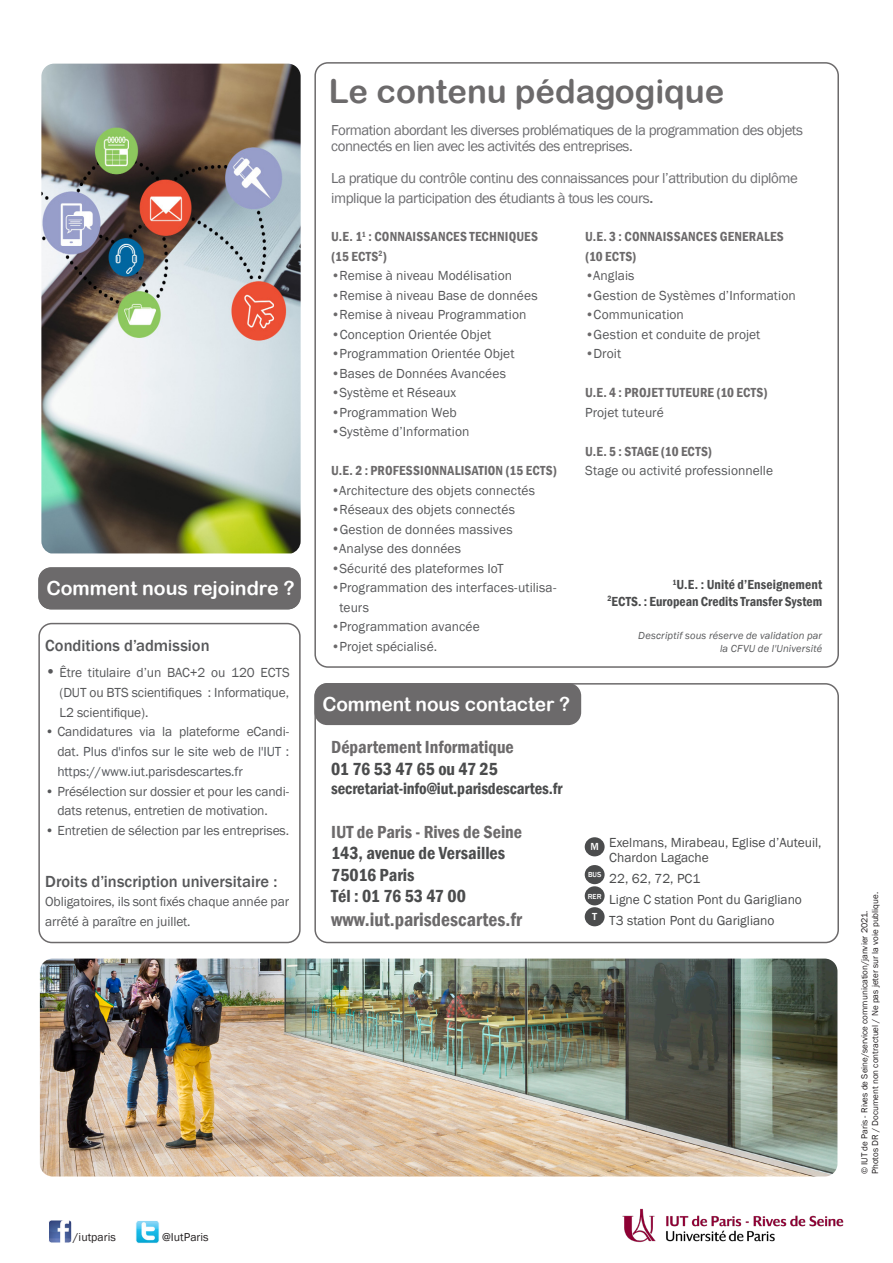
<style>
.page{position:relative;width:893px;height:1263px;background:#fff}
.page>*{position:absolute;margin:0;border:0;box-sizing:border-box;transform-origin:0 0}
.t1{font:33px "Arial Rounded MT Bold";color:#6c6a6b}
.t2{font:19.5px "Arial Rounded MT Bold";letter-spacing:-.005em;color:#fff}
.t3{font:600 condensed 19.5px "Franklin Gothic";color:#6c6a6b}
.t4{font:600 condensed 18px "Franklin Gothic";color:#4b4c4d}
.t5{font:600 condensed 18px "Franklin Gothic";color:#6c6a6b}
.t6{font:500 16.5px "Franklin Gothic";color:#57585a}
.t7{font:600 condensed 16.5px "Franklin Gothic";letter-spacing:-.01em;color:#4b4c4d}
.t8{font:14.85px/16.2px "Franklin Gothic";letter-spacing:-.03em;color:#6c6c6f}
.t9{font:13.5px/19.8px "Franklin Gothic";letter-spacing:.005em;color:#57585a}
.t10{font:600 condensed 13.5px/19.5px "Franklin Gothic";letter-spacing:.015em;color:#6c6a6b}
.t11{font:13.5px/15px "Franklin Gothic";color:#4b4c4d}
.t12{font:13.5px/19.8px "Franklin Gothic";letter-spacing:-.005em;color:#54575c;text-align:justify}
.t13{font:600 condensed 13.5px "Franklin Gothic";letter-spacing:.005em;color:#4b4c4d}
.t14{font:11.7px "Franklin Gothic";color:#231f20}
.t15{font:italic 10.5px/13.5px "Franklin Gothic";letter-spacing:.015em;color:#57585a;text-align:right}
.t16{font:500 10.5px "Franklin Gothic";color:#fff}
.t17{font:9px "Franklin Gothic";color:#231f20}
.t18{font:500 7.5px "Franklin Gothic";color:#fff}
.s1{font-size:16.5px}
.s2{color:#57585a}
.s3{font-size:18.15px}
.s4{color:#6c6a6b}
</style>
<div class="page">
<img style="left:622px;top:1208px;width:222px;height:35px">
<div style="left:314px;top:62px;width:525px;height:606px;border:2px solid #6c6a6b;border-radius:13px"></div>
<img style="left:40px;top:958px;width:797px;height:218px">
<div style="left:314px;top:683px;width:525px;height:260px;border:2px solid #6c6a6b;border-radius:13px"></div>
<div style="left:314px;top:683px;width:267px;height:42px;background:#6c6a6b;border-radius:13px"></div>
<div style="left:585px;top:837px;width:20px;height:19px;background:#4b4c4d;border-radius:50%"></div>
<div style="left:585px;top:865px;width:20px;height:19px;background:#4b4c4d;border-radius:50%"></div>
<div style="left:585px;top:886px;width:20px;height:19px;background:#4b4c4d;border-radius:50%"></div>
<div style="left:585px;top:907px;width:20px;height:19px;background:#4b4c4d;border-radius:50%"></div>
<div style="left:38px;top:623px;width:263px;height:320px;border:2px solid #6c6a6b;border-radius:13px"></div>
<div style="left:38px;top:567px;width:263px;height:42px;background:#6c6a6b;border-radius:13px"></div>
<img style="left:41px;top:64px;width:260px;height:489px">
<img style="left:138px;top:1222px;width:19px;height:20px">
<div style="left:136px;top:1220px;width:23px;height:24px;border:1px solid #fff;border-radius:3px"></div>
<img style="left:50px;top:1222px;width:20px;height:19px">
<div style="left:48px;top:1220px;width:24px;height:23px;border:1px solid #fff;border-radius:3px"></div>
<p class="t2" style="left:46px;top:577px;width:250px">Comment nous rejoindre ?</p>
<p class="t2" style="left:128px;top:577px;width:158px">t nous rejoindre?</p>
<p class="t6" style="left:45px;top:635px;width:166px">Conditions d’admission</p>
<p class="t9" style="left:59px;top:663px;width:232px;text-align:justify;text-indent:-14px"><span class="s1">•</span> Être titulaire d’un BAC+2 ou 120 ECTS (DUT ou BTS scientifiques : Informatique, L2 scientifique).</p>
<p class="t12" style="left:57px;top:722px;width:233px;text-indent:-12px"><span class="s2">• Candidatures via la plateforme eCandi&shy;dat.</span> Plus d'infos sur le site web de l'IUT : https://www.iut.parisdescartes.fr</p>
<p class="t9" style="left:57px;top:781px;width:233px;text-indent:-12px">• Présélection sur dossier et pour les candi&shy;dats retenus, entretien de motivation.</p>
<p class="t9" style="left:45px;top:821px;width:245px">• Entretien de sélection par les entreprises.</p>
<p class="t6" style="left:45px;top:871px;width:234px">Droits d’inscription universitaire :</p>
<p class="t9" style="left:45px;top:892px;width:245px">Obligatoires, ils sont fixés chaque année par arrêté à paraître en juillet.</p>
<p class="t1" style="left:329px;top:72px;width:397px">Le contenu pédagogique</p>
<p class="t8" style="left:331px;top:122px;width:473px">Formation abordant les diverses problématiques de la programmation des objets connectés en lien avec les activités des entreprises.</p>
<p class="t8" style="left:331px;top:169px;width:468px;line-height:19.8px">La pratique du contrôle continu des connaissances pour l’attribution du diplôme implique la participation des étudiants à tous les cours<span class="s3">.</span></p>
<p class="t10" style="left:331px;top:227px;width:208px">U.E. 1<sup>1</sup> : CONNAISSANCES TECHNIQUES</p>
<p class="t10" style="left:331px;top:246px;width:57px">(15 ECTS<sup>2</sup>)</p>
<p class="t9" style="left:331px;top:266px;width:182px"><span class="s4">•</span>Remise à niveau Modélisation</p>
<p class="t9" style="left:331px;top:286px;width:208px"><span class="s4">•</span>Remise à niveau Base de données</p>
<p class="t9" style="left:331px;top:305px;width:197px"><span class="s4">•</span>Remise à niveau Programmation</p>
<p class="t9" style="left:331px;top:325px;width:162px"><span class="s4">•</span>Conception Orientée Objet</p>
<p class="t9" style="left:331px;top:344px;width:185px"><span class="s4">•</span>Programmation Orientée Objet</p>
<p class="t9" style="left:331px;top:364px;width:176px"><span class="s4">•</span>Bases de Données Avancées</p>
<p class="t9" style="left:331px;top:383px;width:127px"><span class="s4">•</span>Système et Réseaux</p>
<p class="t9" style="left:331px;top:403px;width:127px"><span class="s4">•</span>Programmation Web</p>
<p class="t9" style="left:331px;top:422px;width:140px"><span class="s4">•</span>Système d’Information</p>
<p class="t10" style="left:331px;top:461px;width:227px">U.E. 2 : PROFESSIONNALISATION (15 ECTS)</p>
<p class="t9" style="left:331px;top:481px;width:205px"><span class="s4">•</span>Architecture des objets connectés</p>
<p class="t9" style="left:331px;top:500px;width:185px"><span class="s4">•</span>Réseaux des objets connectés</p>
<p class="t9" style="left:331px;top:520px;width:183px"><span class="s4">•</span>Gestion de données massives</p>
<p class="t9" style="left:331px;top:539px;width:131px"><span class="s4">•</span>Analyse des données</p>
<p class="t9" style="left:331px;top:559px;width:174px"><span class="s4">•</span>Sécurité des plateformes IoT</p>
<p class="t9" style="left:339px;top:578px;width:218px;text-indent:-8px"><span class="s4">•</span>Programmation des interfaces-utilisa&shy;teurs</p>
<p class="t9" style="left:331px;top:617px;width:150px"><span class="s4">•</span>Programmation avancée</p>
<p class="t9" style="left:331px;top:637px;width:107px"><span class="s4">•</span>Projet spécialisé.</p>
<p class="t10" style="left:585px;top:227px;width:200px">U.E. 3 : CONNAISSANCES GENERALES (10 ECTS)</p>
<p class="t9" style="left:585px;top:266px;width:51px"><span class="s4">•</span>Anglais</p>
<p class="t9" style="left:585px;top:286px;width:212px"><span class="s4">•</span>Gestion de Systèmes d’Information</p>
<p class="t9" style="left:585px;top:305px;width:100px"><span class="s4">•</span>Communication</p>
<p class="t9" style="left:585px;top:325px;width:177px"><span class="s4">•</span>Gestion et conduite de projet</p>
<p class="t9" style="left:585px;top:344px;width:38px"><span class="s4">•</span>Droit</p>
<p class="t10" style="left:585px;top:383px;width:184px">U.E. 4 : PROJET TUTEURE (10 ECTS)</p>
<p class="t9" style="left:585px;top:403px;width:80px">Projet tuteuré</p>
<p class="t10" style="left:585px;top:441px;width:128px">U.E. 5 : STAGE (10 ECTS)</p>
<p class="t9" style="left:585px;top:461px;width:189px">Stage ou activité professionnelle</p>
<p class="t13" style="left:672px;top:576px;width:151px"><sup>1</sup>U.E. : Unité d’Enseignement</p>
<p class="t13" style="left:607px;top:592px;width:216px"><sup>2</sup>ECTS. : European Credits Transfer System</p>
<p class="t15" style="left:638px;top:629px;width:185px">Descriptif sous réserve de validation par la CFVU de l'Université</p>
<p class="t2" style="left:322px;top:693px;width:249px">Comment nous contacter ?</p>
<p class="t5" style="left:331px;top:735px;width:184px">Département Informatique</p>
<p class="t4" style="left:331px;top:756px;width:168px">01 76 53 47 65 ou 47 25</p>
<p class="t7" style="left:331px;top:778px;width:233px">secretariat-info@iut.parisdescartes.fr</p>
<p class="t5" style="left:331px;top:819px;width:192px">IUT de Paris - Rives de Seine</p>
<p class="t4" style="left:331px;top:841px;width:176px">143, avenue de Versailles</p>
<p class="t4" style="left:331px;top:863px;width:85px">75016 Paris</p>
<p class="t4" style="left:331px;top:884px;width:136px">Tél : 01 76 53 47 00</p>
<p class="t3" style="left:331px;top:906px;width:192px">www.iut.parisdescartes.fr</p>
<p class="t16" style="left:590px;top:840px;width:10px">M</p>
<p class="t18" style="left:588px;top:870px;width:15px">BUS</p>
<p class="t18" style="left:588px;top:891px;width:15px">RER</p>
<p class="t16" style="left:592px;top:910px;width:7px">T</p>
<p class="t11" style="left:609px;top:835px;width:214px">Exelmans, Mirabeau, Eglise d’Auteuil,<br>Chardon Lagache</p>
<p class="t11" style="left:609px;top:871px;width:92px">22, 62, 72, PC1</p>
<p class="t11" style="left:609px;top:892px;width:194px">Ligne C station Pont du Garigliano</p>
<p class="t11" style="left:609px;top:913px;width:167px">T3 station Pont du Garigliano</p>
<p class="t14" style="left:73px;top:1230px;width:44px">/iutparis</p>
<p class="t14" style="left:162px;top:1230px;width:48px">@IutParis</p>
<p class="t17" style="left:870px;top:1174px;width:283px;rotate:-90deg">Photos DR / Document non contractuel / Ne pas jeter sur la voie publique.</p>
<p class="t17" style="left:859px;top:1174px;width:265px;rotate:-90deg">© IUT de Paris - Rives de Seine/service communication/janvier 2021.</p>
</div>
